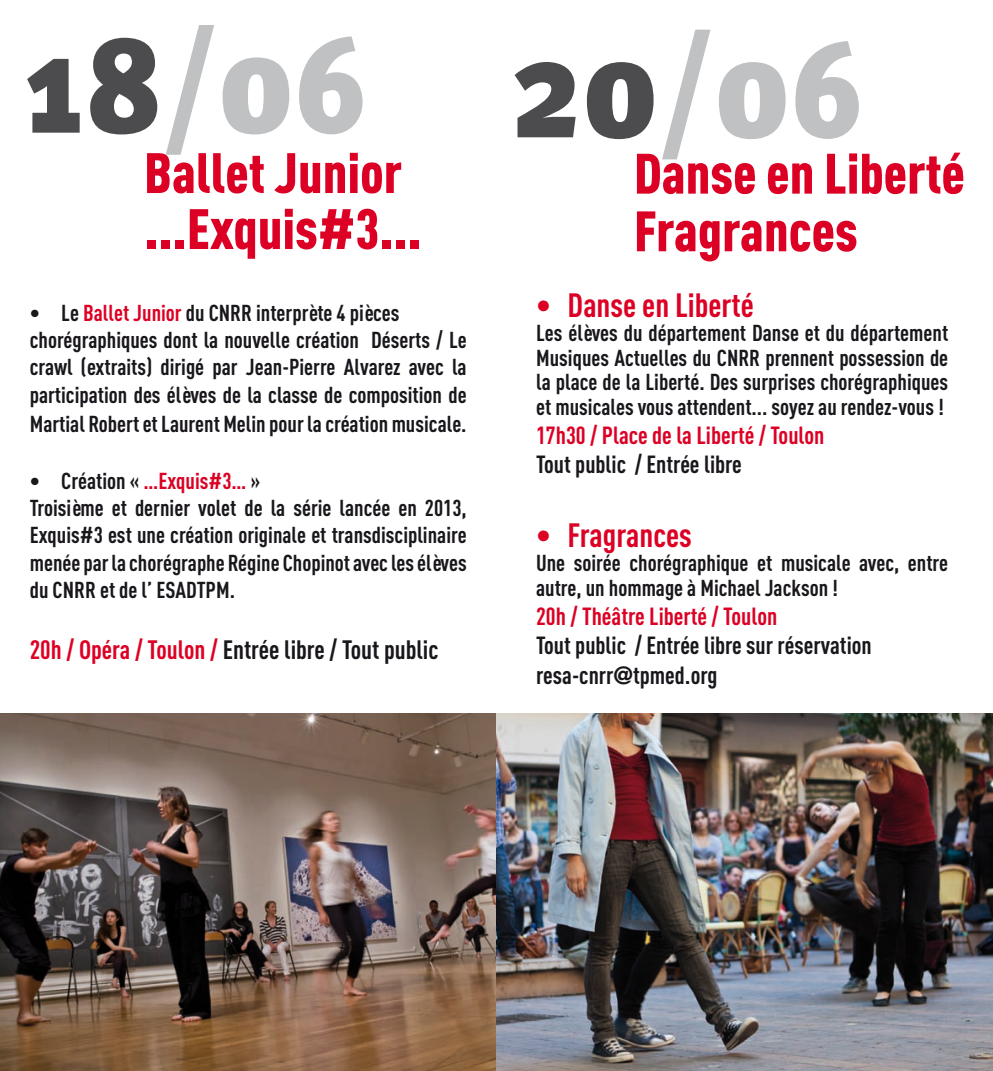
<style>
.page{position:relative;width:993px;height:1071px;background:#fff}
.page>*{position:absolute;margin:0;border:0;box-sizing:border-box;transform-origin:0 0}
.t1{font:900 140px "Meta Cond";color:#c0c1c2}
.t2{font:900 56px/56px "DIN Cond";color:#dc0024}
.t3{font:700 33.25px "DIN Cond";color:#dc0024}
.t4{font:700 26.25px "DIN Cond";color:#1a171c}
.t5{font:700 24.5px/29.4px "DIN Cond";color:#1a171c}
.t6{font:700 24.5px "DIN Cond";color:#dc0024}
.t7{font:700 22.75px/27.3px "DIN Cond";color:#1a171c}
.s1{color:#4c4c4e}
.s2{color:#dc0024}
.s3{font-family:"Meta"}
</style>
<div class="page">
<img style="left:0;top:713px;width:992px;height:358px">
<h1 class="t1" style="left:21px;top:0;width:348px"><span class="s1">18</span>/06</h1>
<h2 class="t2" style="left:144px;top:145px;width:279px">Ballet Junior ...Exquis#3...</h2>
<p class="t7" style="left:30px;top:299px;width:438px">• Le <span class="s2">Ballet Junior</span> du CNRR interprète 4 pièces chorégraphiques dont la nouvelle création Déserts / Le crawl (extraits) dirigé par Jean-Pierre Alvarez avec la participation des élèves de la classe de composition de</p>
<p class="t7" style="left:30px;top:410px;width:438px">Martial Robert et Laurent Melin pour la création musicale.</p>
<p class="t7" style="left:30px;top:467px;width:438px">• Création « <span class="s2">…Exquis#3…</span> »<br>Troisième et dernier volet de la série lancée en 2013, Exquis#3 est une création originale et transdisciplinaire menée par la chorégraphe Régine Chopinot avec les élèves du CNRR et de l’ ESADTPM.</p>
<p class="t4" style="left:30px;top:634px;width:410px"><span class="s2">20h / Opéra / Toulon /</span> Entrée libre / Tout public</p>
<h1 class="t1" style="left:510px;top:4px;width:355px"><span class="s1">20</span>/06</h1>
<h2 class="t2" style="left:633px;top:145px;width:332px">Danse en Liberté</h2>
<h2 class="t2" style="left:633px;top:203px;width:225px">Fragrances</h2>
<h3 class="t3" style="left:536px;top:285px;width:219px">• Danse en Liberté</h3>
<p class="t7" style="left:536px;top:321px;width:413px;line-height:24.5px;text-align:justify">Les élèves du département Danse et du département Musiques Actuelles du CNRR prennent possession de la place de la Liberté. Des surprises chorégraphiques et musicales vous attendent... soyez au rendez-vous !</p>
<p class="t6" style="left:536px;top:421px;width:290px">17h30 / Place de la Liberté / Toulon</p>
<p class="t5" style="left:536px;top:450px;width:207px">Tout public / Entrée libre</p>
<h3 class="t3" style="left:536px;top:515px;width:157px">• Fragrances</h3>
<p class="t7" style="left:536px;top:551px;width:413px;line-height:24.5px">Une soirée chorégraphique et musicale avec, entre autre, un hommage à Michael Jackson !</p>
<p class="t6" style="left:536px;top:601px;width:242px">20h / Théâtre Liberté / Toulon</p>
<p class="t5" style="left:536px;top:631px;width:337px">Tout public / Entrée libre sur réservation resa-cnrr<span class="s3">@</span>tpmed.org</p>
</div>
